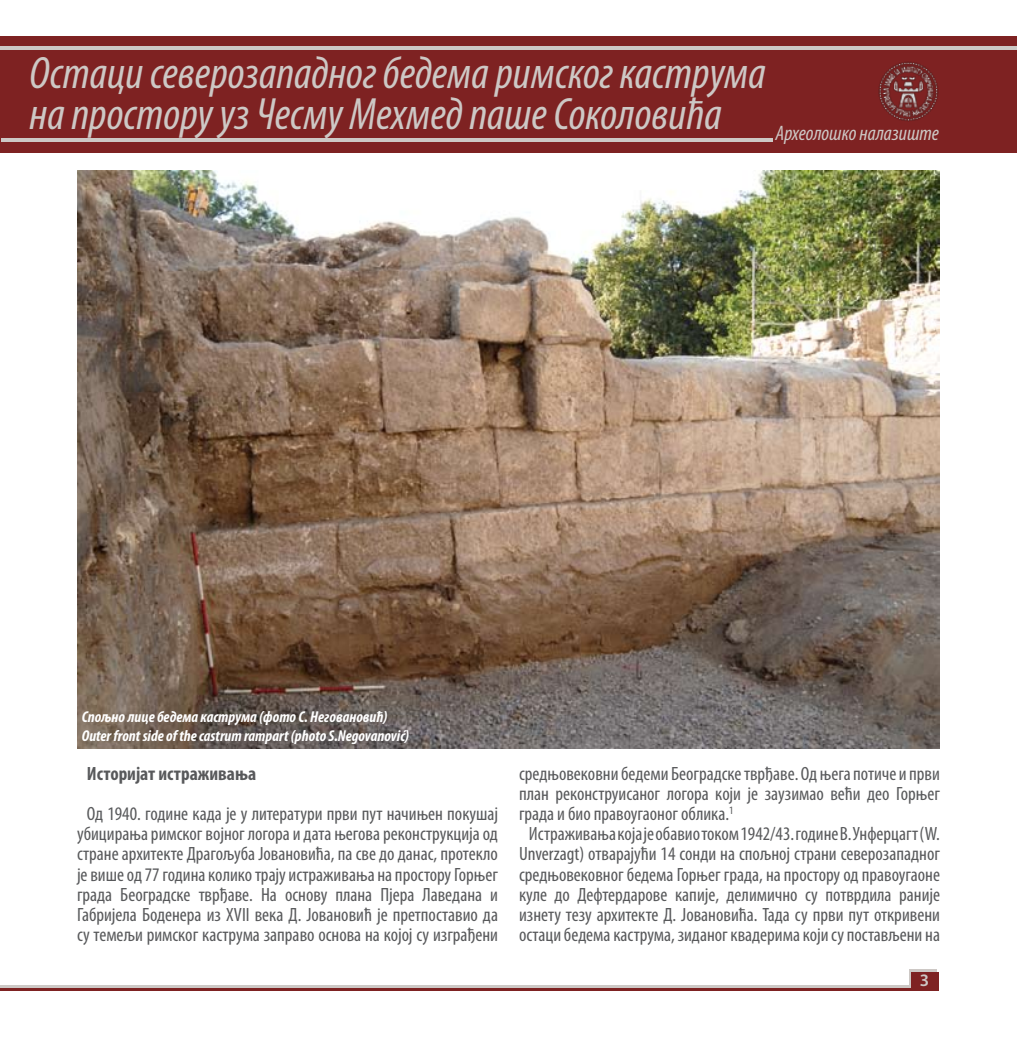
<style>
.page{position:relative;width:1017px;height:1042px;background:#fff}
.page>*{position:absolute;margin:0;border:0;box-sizing:border-box;transform-origin:0 0}
.t1{font:italic condensed 45.5px/40.2px "Myriad Pro";color:#cdc8c5}
.t2{font:condensed 19.25px/20.1px "Myriad Pro";color:#58595b;text-align:center}
.t3{font:700 condensed 19.25px "Myriad Pro";color:#58595b}
.t4{font:600 17.5px "Myriad Pro";color:#cdc8c5}
.t5{font:italic 700 condensed 15.75px/18.9px "Myriad Pro";color:#fff}
</style>
<div class="page">
<div style="left:909px;top:969px;width:27px;height:19px;background:#cdc8c5"></div>
<div style="left:0;top:985px;width:935px;height:5px;background:#cdc8c5"></div>
<div style="left:911px;top:972px;width:28px;height:18px;background:#7e2222"></div>
<hr style="left:0;top:987px;width:913px;height:3px;background:#7e2222">
<div style="left:0;top:36px;width:1017px;height:116px;background:#7e2222"></div>
<hr style="left:0;top:46px;width:1017px;height:4px;background:#cdc8c5">
<hr style="left:1px;top:138px;width:772px;height:4px;background:#cdc8c5">
<img style="left:878px;top:61px;width:61px;height:61px">
<img style="left:77px;top:171px;width:863px;height:577px">
<h1 class="t1" style="left:30px;top:53px;width:911px">Остаци северозападног бедема римског каструма<br>на простору уз Чесму Мехмед паше Соколовића <sub>Археолошко</sub> <sub>налазиште</sub></h1>
<p class="t5" style="left:82px;top:707px;width:329px">Спољно лице бедема каструма (фото С. Неговановић)<br>Оuter front side of the castrum rampart (photo S.Negovanović)</p>
<p class="t3" style="left:87px;top:761px;width:171px">Историјат истраживања</p>
<p class="t2" style="left:77px;top:803px;width:423px">Од 1940. године када је у литератури први пут начињен покушај убицирања римског војног логора и дата његова реконструкција од стране архитекте Драгољуба Јовановића, па све до данас, протекло је више од 77 година колико трају истраживања на простору Горњег града Београдске тврђаве. На основу плана Пјера Лаведана и Габријела Боденера из XVII века Д. Јовановић је претпоставио да су темељи римског каструма заправо основа на којој су изграђени</p>
<p class="t2" style="left:519px;top:763px;width:422px">средњовековни бедеми Београдске тврђаве. Од њега потиче и први</p>
<p class="t2" style="left:519px;top:783px;width:422px">план реконструисаног логора који је заузимао већи део Горњег</p>
<p class="t2" style="left:519px;top:803px;width:216px">града и био правоугаоног облика.<sup>1</sup></p>
<p class="t2" style="left:529px;top:823px;width:413px">Истраживања која је обавио током 1942/43. године В. Унферцагт (W.</p>
<p class="t2" style="left:519px;top:844px;width:422px">Unverzagt) отварајући 14 сонди на спољној страни северозападног</p>
<p class="t2" style="left:519px;top:864px;width:422px">средњовековног бедема Горњег града, на простору од правоугаоне</p>
<p class="t2" style="left:519px;top:884px;width:422px">куле до Дефтердарове капије, делимично су потврдила раније</p>
<p class="t2" style="left:519px;top:904px;width:422px">изнету тезу архитекте Д. Јовановића. Тада су први пут откривени</p>
<p class="t2" style="left:519px;top:924px;width:422px">остаци бедема каструма, зиданог квадерима који су постављени на</p>
<p class="t4" style="left:920px;top:969px;width:11px">3</p>
</div>
